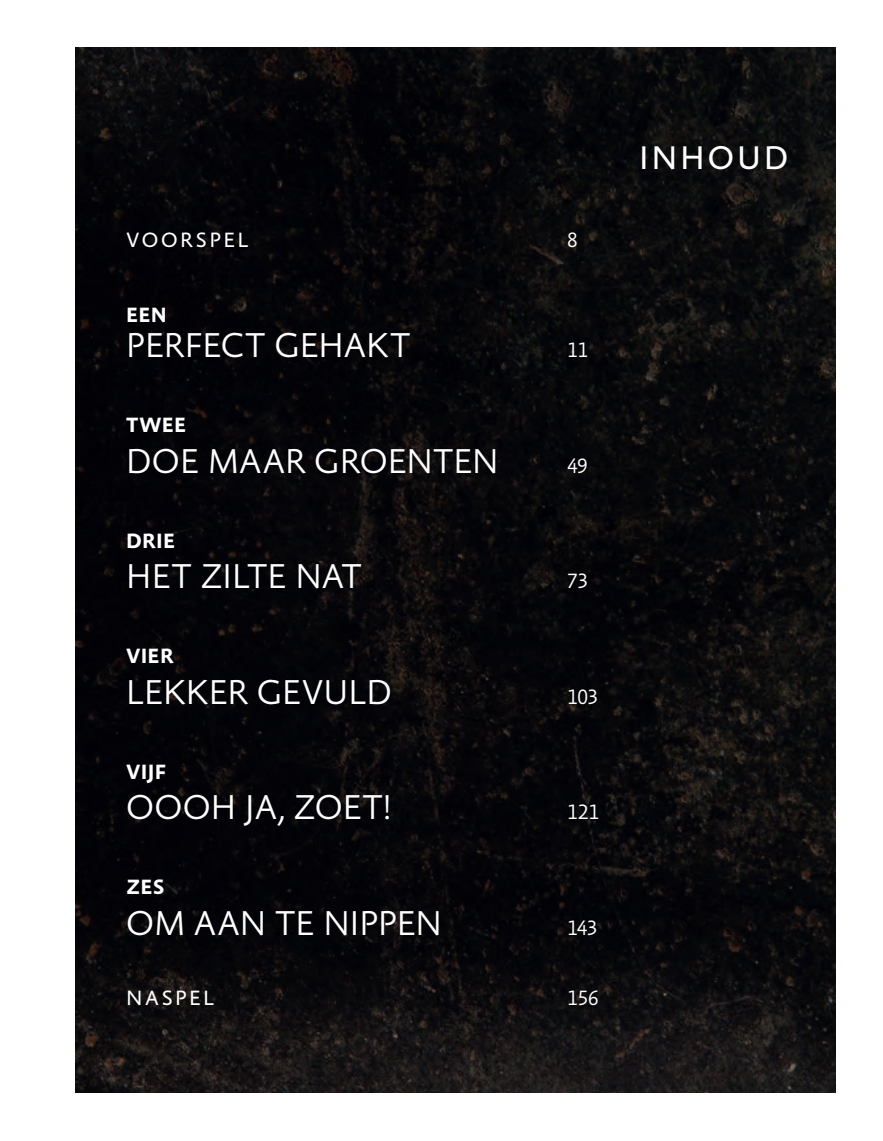
<style>
.page{position:relative;width:883px;height:1141px;background:#fff}
.page>*{position:absolute;margin:0;border:0;box-sizing:border-box;transform-origin:0 0}
.t1{font:300 35px "Absara Sans OT";color:#fff}
.t2{font:33.25px "Absara Sans OT";letter-spacing:.085em;color:#fff}
.t3{font:700 21px "Absara Sans OT";letter-spacing:.01em;color:#fff}
.t4{font:300 21px "Absara Sans OT";letter-spacing:-.015em;color:#fff}
.t5{font:21px "Absara Sans OT";letter-spacing:.115em;color:#fff}
</style>
<div class="page">
<img style="left:75px;top:48px;width:761px;height:1045px">
<p class="t5" style="left:126px;top:229px;width:124px">VOORSPEL</p>
<p class="t4" style="left:567px;top:229px;width:12px">8</p>
<p class="t3" style="left:126px;top:304px;width:42px">EEN</p>
<p class="t1" style="left:126px;top:327px;width:286px">PERFECT GEHAKT</p>
<p class="t4" style="left:567px;top:339px;width:22px">11</p>
<p class="t3" style="left:126px;top:414px;width:62px">TWEE</p>
<p class="t1" style="left:126px;top:443px;width:374px">DOE MAAR GROENTEN</p>
<p class="t4" style="left:567px;top:455px;width:22px">49</p>
<p class="t3" style="left:126px;top:530px;width:51px">DRIE</p>
<p class="t1" style="left:126px;top:558px;width:237px">HET ZILTE NAT</p>
<p class="t4" style="left:567px;top:570px;width:23px">73</p>
<p class="t3" style="left:126px;top:645px;width:49px">VIER</p>
<p class="t1" style="left:126px;top:674px;width:267px">LEKKER GEVULD</p>
<p class="t4" style="left:567px;top:686px;width:33px">103</p>
<p class="t3" style="left:126px;top:761px;width:42px">VIJF</p>
<p class="t1" style="left:126px;top:789px;width:267px">OOOH JA, ZOET!</p>
<p class="t4" style="left:567px;top:801px;width:33px">121</p>
<p class="t3" style="left:126px;top:876px;width:40px">ZES</p>
<p class="t1" style="left:126px;top:905px;width:317px">OM AAN TE NIPPEN</p>
<p class="t4" style="left:567px;top:917px;width:32px">143</p>
<p class="t5" style="left:126px;top:987px;width:90px">NASPEL</p>
<p class="t4" style="left:567px;top:987px;width:33px">156</p>
<p class="t2" style="left:639px;top:141px;width:151px">INHOUD</p>
</div>
